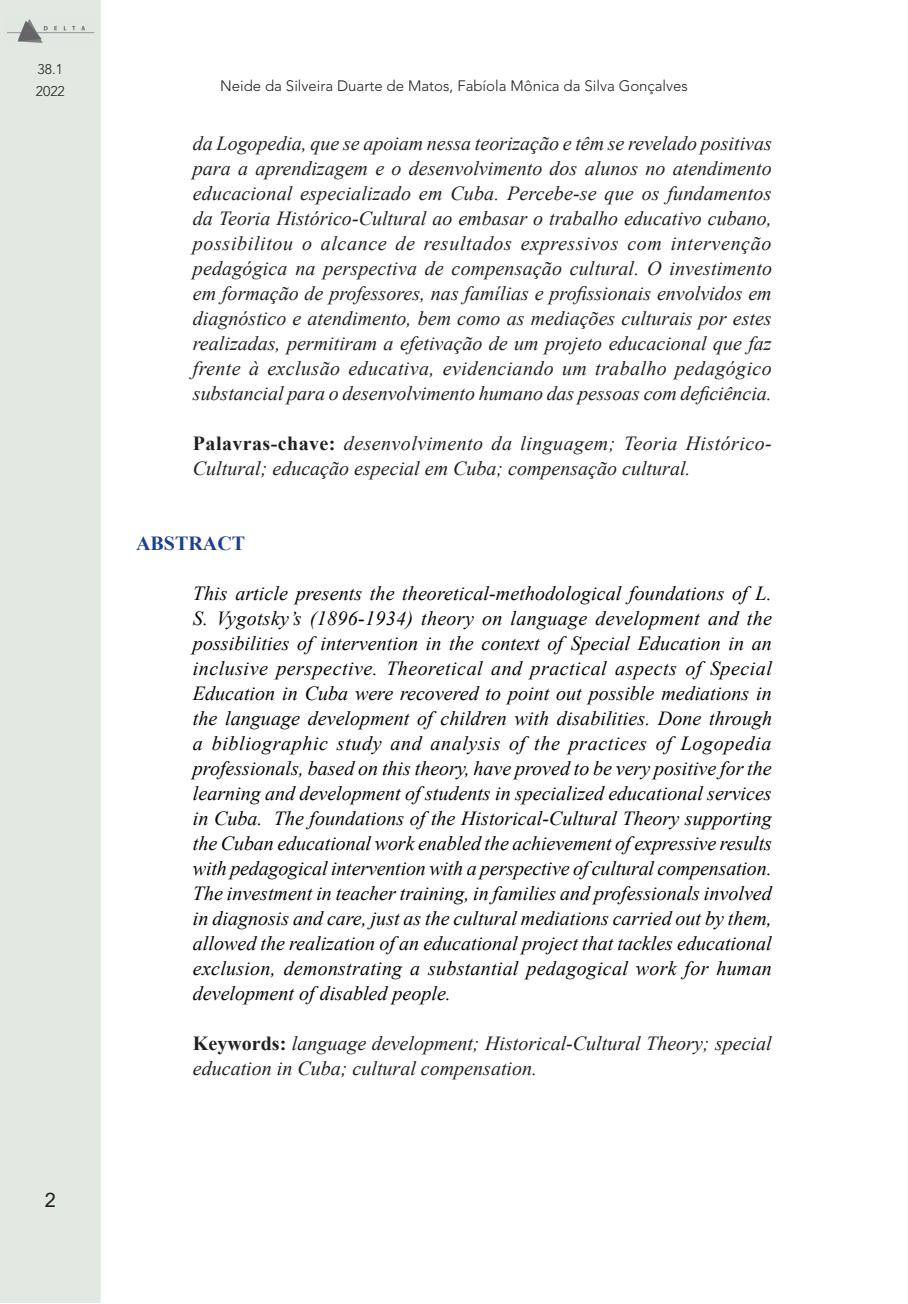
<style>
.page{position:relative;width:908px;height:1304px;background:#fff}
.page>*{position:absolute;margin:0;border:0;box-sizing:border-box;transform-origin:0 0}
.t1{font:italic 20px/25px "Times New Roman";color:#040503;text-align:justify}
.t2{font:italic 20px/25px "Times New Roman";color:#231f20}
.t3{font:700 20px "Times New Roman";color:#1b3f94}
.t4{font:20px "Arial";color:#231f20}
.t5{font:300 15px "Avenir";color:#231f20}
.t6{font:300 14px/22px "Avenir";color:#231f20}
.s1{font-weight:700;font-style:normal}
</style>
<div class="page">
<div style="left:0;top:0;width:102px;height:1303px;background:#e1e9e2"></div>
<img style="left:7px;top:19px;width:88px;height:24px">
<div style="left:101px;top:0;width:6px;height:1304px;background:#fff"></div>
<p class="t6" style="left:36px;top:58px;width:31px">38.1<br>2022</p>
<p class="t4" style="left:45px;top:1186px;width:13px">2</p>
<p class="t5" style="left:220px;top:77px;width:469px">Neide da Silveira Duarte de Matos, Fabíola Mônica da Silva Gonçalves</p>
<p class="t2" style="left:193px;top:130px;width:580px;text-align:justify">da Logopedia, que se apoiam nessa teorização e têm se revelado positivas para a aprendizagem e o desenvolvimento dos alunos no atendimento educacional especializado em Cuba. Percebe-se que os fundamentos da Teoria Histórico-Cultural ao embasar o trabalho educativo cubano, possibilitou o alcance de resultados expressivos com intervenção pedagógica na perspectiva de compensação cultural. O investimento em formação de professores, nas famílias e profissionais envolvidos em diagnóstico e atendimento, bem como as mediações culturais por estes realizadas, permitiram a efetivação de um projeto educacional que faz frente à exclusão educativa, evidenciando um trabalho pedagógico substancial para o desenvolvimento humano das pessoas com deficiência.</p>
<p class="t2" style="left:193px;top:430px;width:580px"><span class="s1">Palavras-chave:</span> desenvolvimento da linguagem; Teoria Histórico-<br>Cultural; educação especial em Cuba; compensação cultural.</p>
<p class="t3" style="left:136px;top:529px;width:110px">ABSTRACT</p>
<p class="t1" style="left:193px;top:580px;width:580px">This article presents the theoretical-methodological foundations of L.<br>S. Vygotsky’s (1896-1934) theory on language development and the possibilities of intervention in the context of Special Education in an inclusive perspective. Theoretical and practical aspects of Special Education in Cuba were recovered to point out possible mediations in the language development of children with disabilities. Done through a bibliographic study and analysis of the practices of Logopedia professionals, based on this theory, have proved to be very positive for the learning and development of students in specialized educational services in Cuba. The foundations of the Historical-Cultural Theory supporting the Cuban educational work enabled the achievement of expressive results with pedagogical intervention with a perspective of cultural compensation.<br>The investment in teacher training, in families and professionals involved in diagnosis and care, just as the cultural mediations carried out by them, allowed the realization of an educational project that tackles educational exclusion, demonstrating a substantial pedagogical work for human development of disabled people.</p>
<p class="t2" style="left:193px;top:1030px;width:580px"><span class="s1">Keywords:</span> language development; Historical-Cultural Theory; special education in Cuba; cultural compensation.</p>
</div>
